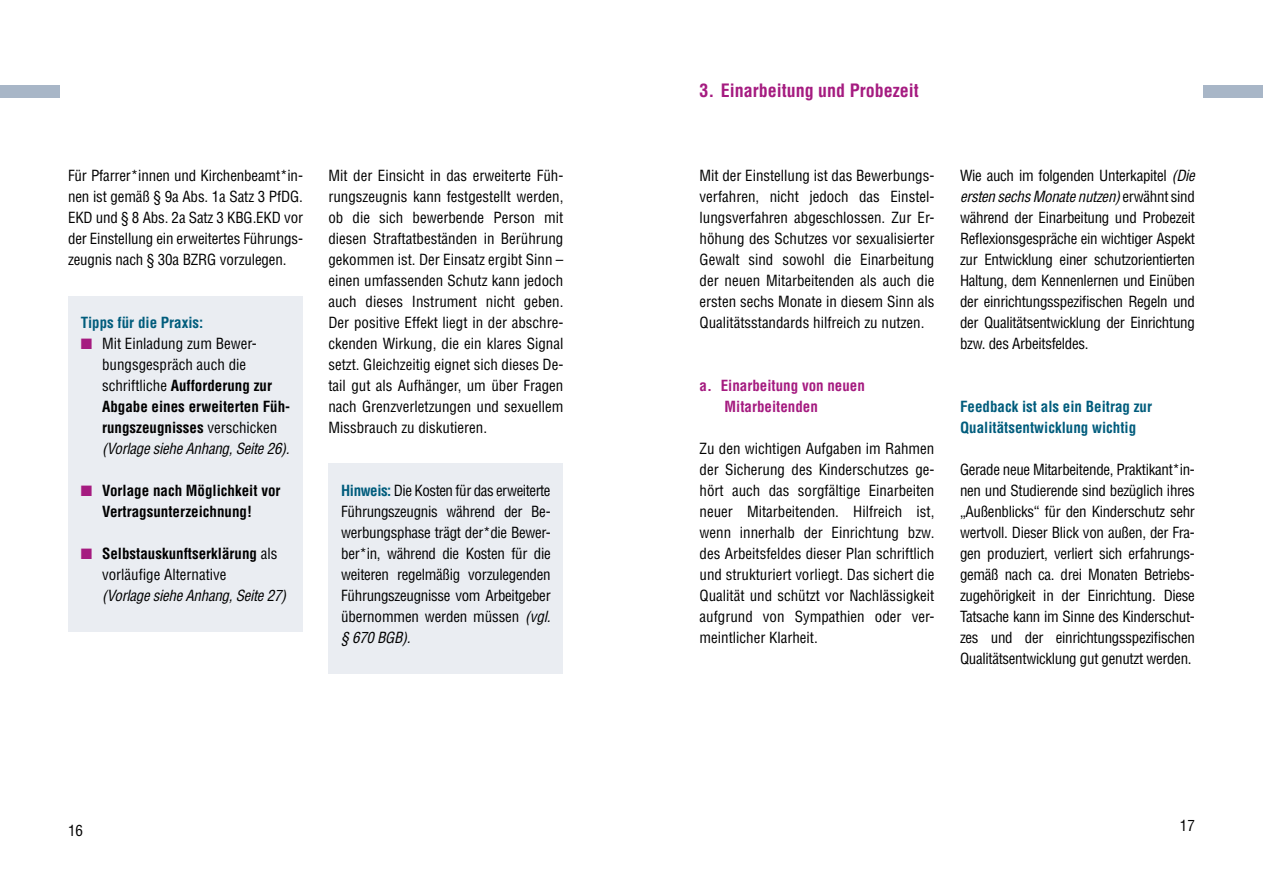
<style>
.page{position:relative;width:1263px;height:893px;background:#fff}
.page>*{position:absolute;margin:0;border:0;box-sizing:border-box;transform-origin:0 0}
.t1{font:700 condensed 18px "Helvetica LT Std";color:#a51b80}
.t2{font:condensed 15px/21px "Helvetica LT Std";letter-spacing:-.01em;color:#000;text-align:justify}
.t3{font:700 condensed 15px/21px "Helvetica LT Std";color:#000;text-align:center}
.t4{font:700 condensed 15px/21px "Helvetica LT Std";color:#005c7c}
.t5{font:700 condensed 15px/21px "Helvetica LT Std";color:#a51b80}
.t6{font:italic condensed 15px "Helvetica LT Std";letter-spacing:-.02em;color:#000}
.s1{color:#a51b80}
.s2{font-weight:700}
.s3{font-style:italic}
.s4{font-weight:400}
.s5{font-weight:700;color:#005c7c}
</style>
<div class="page">
<div style="left:0;top:85px;width:60px;height:13px;background:#a8b6c7"></div>
<div style="left:1203px;top:85px;width:60px;height:13px;background:#a8b6c7"></div>
<div style="left:328px;top:463px;width:235px;height:210px;background:#eaedf2"></div>
<div style="left:68px;top:296px;width:235px;height:335px;background:#eaedf2"></div>
<p class="t2" style="left:68px;top:165px;width:236px">Für Pfarrer*innen und Kirchenbeamt*in&shy;nen ist gemäß § 9a Abs. 1a Satz 3 PfDG.<br>EKD und § 8 Abs. 2a Satz 3 KBG.EKD vor der Einstellung ein erweitertes Führungs&shy;zeugnis nach § 30a BZRG vorzulegen.</p>
<p class="t4" style="left:81px;top:312px;width:124px">Tipps für die Praxis:</p>
<p class="t2" style="left:102px;top:333px;width:190px;text-align:left;text-indent:-21px"><span class="s1">■</span> Mit Einladung zum Bewer&shy;bungsgespräch auch die schriftliche <span class="s2">Aufforderung zur<br>Abgabe eines erweiterten Füh&shy;rungszeugnisses</span> verschicken <span class="s3">(Vorlage siehe Anhang, Seite 26).</span></p>
<p class="t3" style="left:81px;top:480px;width:201px"><span class="s1">■</span> Vorlage nach Möglichkeit vor<br>Vertragsunterzeichnung!</p>
<p class="t3" style="left:102px;top:543px;width:177px;text-align:left;text-indent:-21px"><span class="s1">■</span> Selbstauskunftserklärung <span class="s4">als vorläufige Alternative</span></p>
<p class="t6" style="left:102px;top:586px;width:186px">(Vorlage siehe Anhang, Seite 27)</p>
<p class="t2" style="left:328px;top:165px;width:236px">Mit der Einsicht in das erweiterte Füh&shy;rungszeugnis kann festgestellt werden, ob die sich bewerbende Person mit diesen Straftatbeständen in Berührung gekommen ist. Der Einsatz ergibt Sinn – einen umfassenden Schutz kann jedoch auch dieses Instrument nicht geben.<br>Der positive Effekt liegt in der abschre&shy;ckenden Wirkung, die ein klares Signal setzt. Gleichzeitig eignet sich dieses De&shy;tail gut als Aufhänger, um über Fragen nach Grenzverletzungen und sexuellem Missbrauch zu diskutieren.</p>
<p class="t2" style="left:341px;top:480px;width:211px"><span class="s5">Hinweis:</span> Die Kosten für das erweiterte Führungszeugnis während der Be&shy;werbungsphase trägt der*die Bewer&shy;ber*in, während die Kosten für die weiteren regelmäßig vorzulegenden Führungszeugnisse vom Arbeitgeber übernommen werden müssen <span class="s3">(vgl. § 670 BGB).</span></p>
<p class="t2" style="left:68px;top:820px;width:16px">16</p>
<p class="t1" style="left:699px;top:79px;width:221px">3. Einarbeitung und Probezeit</p>
<p class="t2" style="left:699px;top:165px;width:236px">Mit der Einstellung ist das Bewerbungs&shy;verfahren, nicht jedoch das Einstel&shy;lungsverfahren abgeschlossen. Zur Er&shy;höhung des Schutzes vor sexualisierter Gewalt sind sowohl die Einarbeitung der neuen Mitarbeitenden als auch die ersten sechs Monate in diesem Sinn als Qualitätsstandards hilfreich zu nutzen.</p>
<p class="t5" style="left:724px;top:375px;width:142px;text-indent:-25px">a. Einarbeitung von neuen<br>Mitarbeitenden</p>
<p class="t2" style="left:699px;top:438px;width:236px">Zu den wichtigen Aufgaben im Rahmen der Sicherung des Kinderschutzes ge&shy;hört auch das sorgfältige Einarbeiten neuer Mitarbeitenden. Hilfreich ist, wenn innerhalb der Einrichtung bzw. des Arbeitsfeldes dieser Plan schriftlich und strukturiert vorliegt. Das sichert die Qualität und schützt vor Nachlässigkeit aufgrund von Sympathien oder ver&shy;meintlicher Klarheit.</p>
<p class="t2" style="left:960px;top:165px;width:236px">Wie auch im folgenden Unterkapitel <span class="s3">(Die ersten sechs Monate nutzen)</span> erwähnt sind während der Einarbeitung und Probezeit Reflexionsgespräche ein wichtiger Aspekt zur Entwicklung einer schutzorientierten Haltung, dem Kennenlernen und Einüben der einrichtungsspezifischen Regeln und der Qualitätsentwicklung der Einrichtung bzw. des Arbeitsfeldes.</p>
<p class="t4" style="left:960px;top:396px;width:194px">Feedback ist als ein Beitrag zur<br>Qualitätsentwicklung wichtig</p>
<p class="t2" style="left:960px;top:459px;width:236px">Gerade neue Mitarbeitende, Praktikant*in&shy;nen und Studierende sind bezüglich ihres „Außenblicks“ für den Kinderschutz sehr wertvoll. Dieser Blick von außen, der Fra&shy;gen produziert, verliert sich erfahrungs&shy;gemäß nach ca. drei Monaten Betriebs&shy;zugehörigkeit in der Einrichtung. Diese Tatsache kann im Sinne des Kinderschut&shy;zes und der einrichtungsspezifischen Qualitätsentwicklung gut genutzt werden.</p>
<p class="t2" style="left:1180px;top:815px;width:16px">17</p>
</div>
